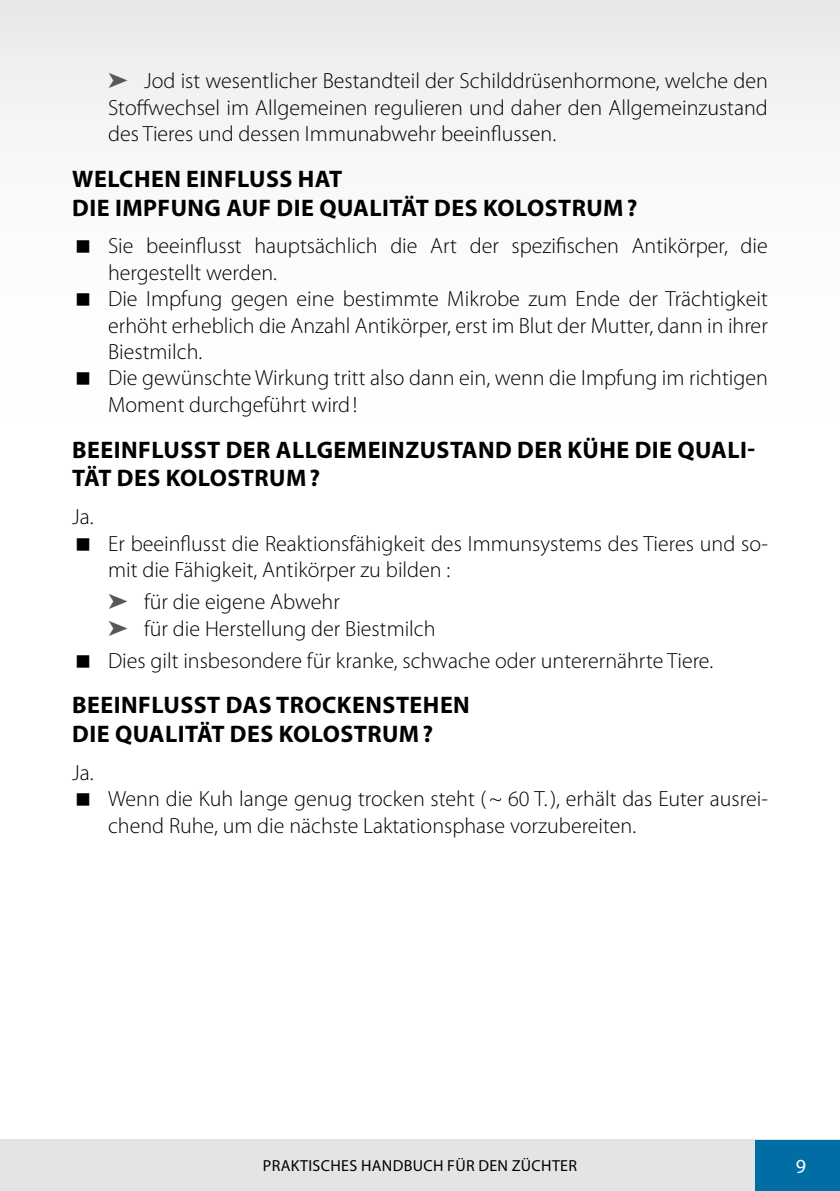
<style>
.page{position:relative;width:840px;height:1191px;background:#fff}
.page>*{position:absolute;margin:0;border:0;box-sizing:border-box;transform-origin:0 0}
.t1{font:700 24px/28.8px "Myriad Pro";letter-spacing:.02em;color:#000}
.t2{font:300 22px/26.4px "Myriad Pro";color:#000}
.t3{font:20px "Myriad Pro";color:#fff}
.t4{font:16px "Myriad Pro";letter-spacing:.02em;color:#000}
.s1{color:#58585a}
</style>
<div class="page">
<div style="left:0;top:0;width:839px;height:1119px;background:linear-gradient(to bottom,#f5f5f6,#fff)"></div>
<svg style="left:0;top:0;width:1px;height:1119px"></svg>
<div style="left:0;top:1140px;width:839px;height:51px;background:#e3e4e4"></div>
<div style="left:754px;top:1140px;width:85px;height:51px;background:#006da4"></div>
<svg style="left:77px;top:240px;width:12px;height:13px"></svg>
<svg style="left:77px;top:293px;width:12px;height:13px"></svg>
<svg style="left:77px;top:372px;width:12px;height:13px"></svg>
<svg style="left:77px;top:537px;width:12px;height:13px"></svg>
<svg style="left:77px;top:654px;width:12px;height:13px"></svg>
<svg style="left:77px;top:793px;width:12px;height:13px"></svg>
<p class="t2" style="left:108px;top:67px;width:661px;text-align:justify"><span class="s1">➤</span> Jod ist wesentlicher Bestandteil der Schilddrüsenhormone, welche den Stoffwechsel im Allgemeinen regulieren und daher den Allgemeinzustand des Tieres und dessen Immunabwehr beeinflussen.</p>
<p class="t1" style="left:72px;top:163px;width:566px">WELCHEN EINFLUSS HAT<br>DIE IMPFUNG AUF DIE QUALITÄT DES KOLOSTRUM?</p>
<p class="t2" style="left:108px;top:233px;width:661px">Sie beeinflusst hauptsächlich die Art der spezifischen Antikörper, die hergestellt werden.<br>Die Impfung gegen eine bestimmte Mikrobe zum Ende der Trächtigkeit erhöht erheblich die Anzahl Antikörper, erst im Blut der Mutter, dann in ihrer Biestmilch.<br>Die gewünschte Wirkung tritt also dann ein, wenn die Impfung im richtigen Moment durchgeführt wird!</p>
<p class="t1" style="left:72px;top:434px;width:684px">BEEINFLUSST DER ALLGEMEINZUSTAND DER KÜHE DIE QUALI-<br>TÄT DES KOLOSTRUM?</p>
<p class="t2" style="left:72px;top:503px;width:23px">Ja.</p>
<p class="t2" style="left:108px;top:530px;width:661px">Er beeinflusst die Reaktionsfähigkeit des Immunsystems des Tieres und so&shy;mit die Fähigkeit, Antikörper zu bilden :</p>
<p class="t2" style="left:108px;top:588px;width:329px"><span class="s1">➤</span> für die eigene Abwehr<br><span class="s1">➤</span> für die Herstellung der Biestmilch</p>
<p class="t2" style="left:108px;top:647px;width:606px">Dies gilt insbesondere für kranke, schwache oder unterernährte Tiere.</p>
<p class="t1" style="left:72px;top:690px;width:399px">BEEINFLUSST DAS TROCKENSTEHEN<br>DIE QUALITÄT DES KOLOSTRUM?</p>
<p class="t2" style="left:72px;top:759px;width:23px">Ja.</p>
<p class="t2" style="left:108px;top:785px;width:661px">Wenn die Kuh lange genug trocken steht (~ 60 T.), erhält das Euter ausrei&shy;chend Ruhe, um die nächste Laktationsphase vorzubereiten.</p>
<p class="t4" style="left:263px;top:1156px;width:27px">PRAKTIS</p>
<p class="t4" style="left:320px;top:1156px;width:19px">CHES</p>
<p class="t4" style="left:361px;top:1156px;width:217px">HANDBUCH FÜ R DEN ZÜCHTER</p>
<p class="t3" style="left:795px;top:1153px;width:12px">9</p>
</div>
